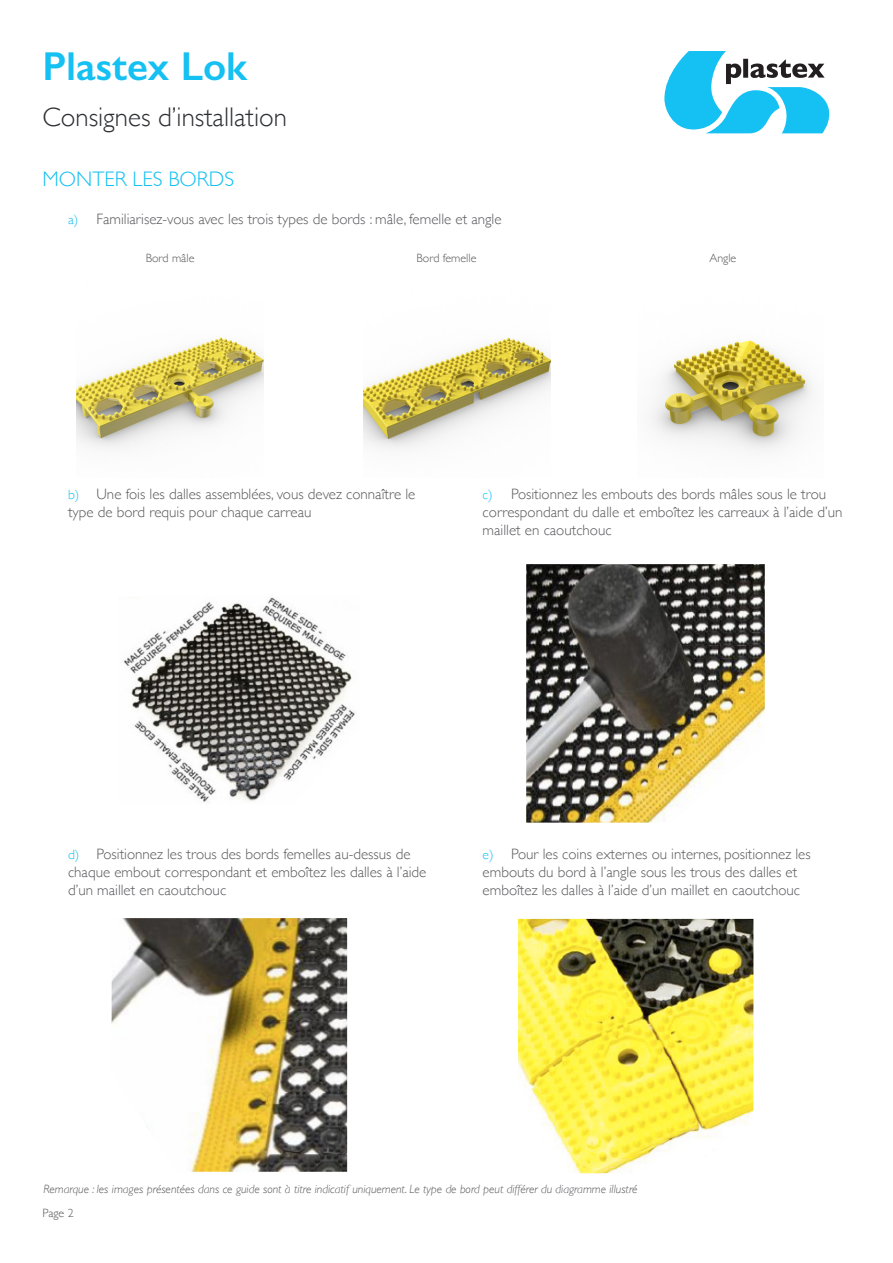
<style>
.page{position:relative;width:893px;height:1263px;background:#fff}
.page>*{position:absolute;margin:0;border:0;box-sizing:border-box;transform-origin:0 0}
.t1{font:600 40.5px "Gill Sans";color:#15c0f2}
.t2{font:300 27px "Gill Sans";color:#2c2e32}
.t3{font:300 21px "Gill Sans";color:#15c0f2}
.t4{font:300 15px/18px "Gill Sans";color:#59585c}
.t5{font:italic 300 12px "Gill Sans";color:#59585c}
.t6{font:300 12px "Gill Sans";color:#59585c}
.s1{font-size:13.5px;color:#15c0f2}
</style>
<div class="page">
<svg style="left:664px;top:51px;width:165px;height:82px"></svg>
<img style="left:518px;top:918px;width:235px;height:255px">
<img style="left:112px;top:918px;width:235px;height:254px">
<img style="left:526px;top:564px;width:239px;height:259px">
<img style="left:123px;top:597px;width:232px;height:205px">
<img style="left:77px;top:337px;width:186px;height:111px">
<img style="left:364px;top:337px;width:186px;height:112px">
<img style="left:651px;top:340px;width:161px;height:111px">
<p class="t1" style="left:43px;top:42px;width:206px">Plastex Lok</p>
<p class="t2" style="left:43px;top:95px;width:246px">Consignes d’installation</p>
<p class="t3" style="left:43px;top:163px;width:193px">MONTER LES BORDS</p>
<p class="t4" style="left:68px;top:210px;width:435px"><span class="s1">a)</span> Familiarisez-vous avec les trois types de bords : mâle, femelle et angle</p>
<p class="t6" style="left:146px;top:249px;width:50px">Bord mâle</p>
<p class="t6" style="left:416px;top:249px;width:62px">Bord femelle</p>
<p class="t6" style="left:709px;top:249px;width:29px">Angle</p>
<p class="t4" style="left:68px;top:485px;width:349px"><span class="s1">b)</span> Une fois les dalles assemblées, vous devez connaître le type de bord requis pour chaque carreau</p>
<p class="t4" style="left:483px;top:485px;width:361px"><span class="s1">c)</span> Positionnez les embouts des bords mâles sous le trou correspondant du dalle et emboîtez les carreaux à l’aide d’un maillet en caoutchouc</p>
<p class="t4" style="left:68px;top:844px;width:360px"><span class="s1">d)</span> Positionnez les trous des bords femelles au-dessus de chaque embout correspondant et emboîtez les dalles à l’aide d’un maillet en caoutchouc</p>
<p class="t4" style="left:483px;top:844px;width:330px"><span class="s1">e)</span> Pour les coins externes ou internes, positionnez les embouts du bord à l’angle sous les trous des dalles et emboîtez les dalles à l’aide d’un maillet en caoutchouc</p>
<p class="t5" style="left:43px;top:1182px;width:596px">Remarque : les images présentées dans ce guide sont à titre indicatif uniquement. Le type de bord peut différer du diagramme illustré</p>
<p class="t6" style="left:43px;top:1204px;width:33px">Page 2</p>
</div>
